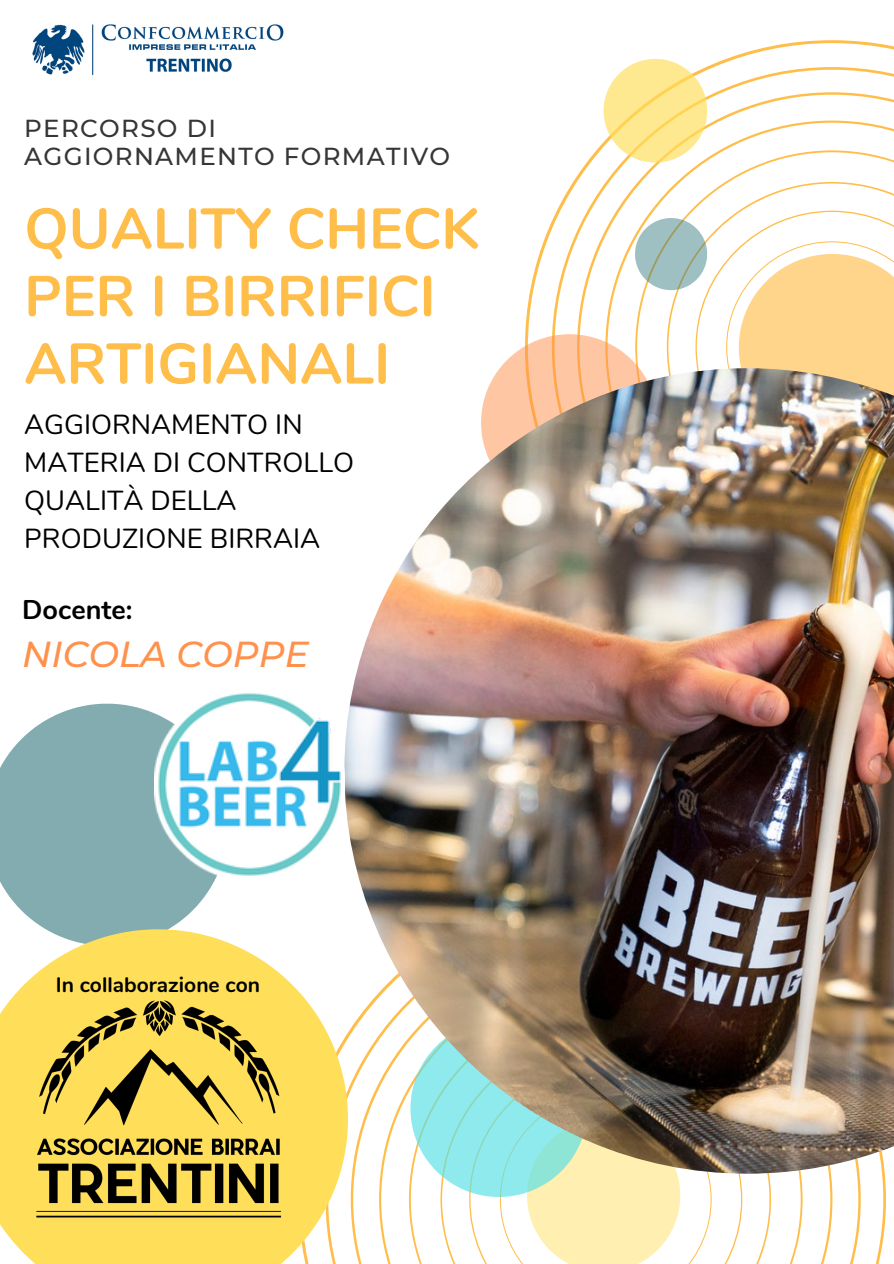
<style>
.page{position:relative;width:894px;height:1264px;background:#fff}
.page>*{position:absolute;margin:0;border:0;box-sizing:border-box;transform-origin:0 0}
.t1{font:700 57px/67.5px "Nunito";color:#ffbd4a}
.t2{font:italic 500 36px "Montserrat";color:#ff914d}
.t3{font:27.45px/37.8px "Nunito";color:#000}
.t4{font:700 27px "Nunito";color:#000}
.t5{font:500 24.6px/28px "Montserrat";letter-spacing:.055em;color:#363636}
.t6{font:700 21px "Nunito";color:#000}
</style>
<div class="page">
<svg style="left:525px;top:40px;width:368px;height:294px"></svg>
<svg style="left:551px;top:67px;width:342px;height:301px"></svg>
<svg style="left:711px;top:1173px;width:174px;height:90px"></svg>
<svg style="left:500px;top:334px;width:157px;height:34px"></svg>
<svg style="left:438px;top:1173px;width:273px;height:90px"></svg>
<svg style="left:726px;top:241px;width:167px;height:127px"></svg>
<img style="left:344px;top:368px;width:549px;height:805px">
<svg style="left:0;top:703px;width:216px;height:223px;background:#8eb4b7"></svg>
<svg style="left:603px;top:59px;width:104px;height:103px"></svg>
<svg style="left:635px;top:218px;width:72px;height:72px"></svg>
<img style="left:32px;top:24px;width:252px;height:52px">
<img style="left:155px;top:693px;width:186px;height:186px">
<img style="left:0;top:926px;width:424px;height:337px">
<p class="t5" style="left:24px;top:114px;width:427px">PERCORSO DI<br>AGGIORNAMENTO FORMATIVO</p>
<h1 class="t1" style="left:24px;top:196px;width:456px">QUALITY CHECK<br>PER I BIRRIFICI<br>ARTIGIANALI</h1>
<p class="t3" style="left:24px;top:406px;width:331px">AGGIORNAMENTO IN<br>MATERIA DI CONTROLLO<br>QUALITÀ DELLA<br>PRODUZIONE BIRRAIA</p>
<p class="t4" style="left:22px;top:592px;width:112px">Docente:</p>
<h2 class="t2" style="left:22px;top:631px;width:288px">NICOLA COPPE</h2>
<p class="t6" style="left:56px;top:971px;width:206px">In collaborazione con</p>
</div>
